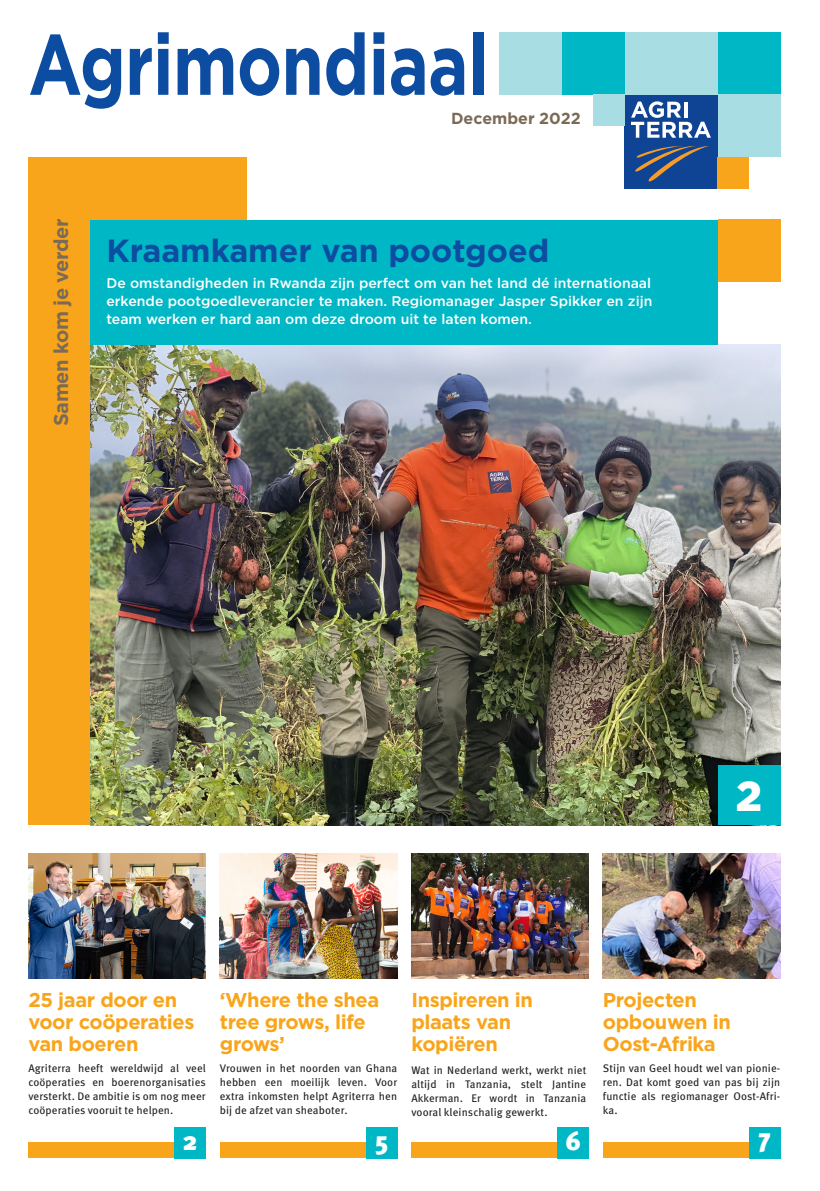
<style>
.page{position:relative;width:820px;height:1191px;background:#fff}
.page>*{position:absolute;margin:0;border:0;box-sizing:border-box;transform-origin:0 0}
.t1{font:700 85.7px "Gotham";letter-spacing:-.01em;color:#0d4da1;scale:.79 1}
.AM_ankeiler_Paginaci{font:900 42px "Gotham";color:#fff}
.AM_ankeiler_kop_groo{font:700 32px "Gotham";color:#0d4da1}
.AM_ankeiler_Paginaci-2{font:900 26px "Meta OT";color:#fff}
.AM_ankeiler_kop_klei{font:700 20px/22px "Gotham";letter-spacing:-.02em;color:#f9a51b}
.AM_ankeiler_kop_klei-2{font:700 20px "Gotham";letter-spacing:-.02em;color:#7b6a56}
.t2{font:700 16px "Gotham";color:#7b6a56}
.AM_ankeiler_intro{font:500 14px/18px "Gotham";color:#fff;text-align:justify}
.AM_ankeiler_brood{font:11px/14px "Meta OT";letter-spacing:.01em;color:#231f20;text-align:justify}
</style>
<div class="page">
<div style="left:717px;top:32px;width:63px;height:63px;background:#00b7c5"></div>
<div style="left:624px;top:95px;width:93px;height:93px;background:#0f4393"></div>
<svg style="left:631px;top:101px;width:79px;height:37px"></svg>
<svg style="left:635px;top:145px;width:73px;height:37px"></svg>
<div style="left:717px;top:95px;width:63px;height:62px;background:#a8dde4"></div>
<div style="left:624px;top:32px;width:93px;height:63px;background:#a8dde4"></div>
<div style="left:561px;top:32px;width:63px;height:63px;background:#00b7c5"></div>
<div style="left:499px;top:32px;width:62px;height:63px;background:#a8dde4"></div>
<div style="left:592px;top:95px;width:32px;height:31px;background:#a8dde4"></div>
<div style="left:717px;top:157px;width:31px;height:31px;background:#f9a51b"></div>
<img style="left:28px;top:853px;width:178px;height:125px">
<div style="left:28px;top:1142px;width:178px;height:16px;background:#f9a51b"></div>
<div style="left:174px;top:1127px;width:32px;height:31px;background:#00b7c5"></div>
<img style="left:220px;top:853px;width:177px;height:125px">
<div style="left:220px;top:1142px;width:177px;height:16px;background:#f9a51b"></div>
<div style="left:366px;top:1127px;width:31px;height:31px;background:#00b7c5"></div>
<img style="left:411px;top:853px;width:177px;height:125px">
<div style="left:411px;top:1142px;width:177px;height:16px;background:#f9a51b"></div>
<div style="left:557px;top:1127px;width:31px;height:31px;background:#00b7c5"></div>
<img style="left:602px;top:853px;width:178px;height:125px">
<div style="left:602px;top:1142px;width:178px;height:16px;background:#f9a51b"></div>
<div style="left:748px;top:1127px;width:32px;height:31px;background:#00b7c5"></div>
<div style="left:28px;top:157px;width:219px;height:668px;background:#f9a51b"></div>
<div style="left:717px;top:220px;width:63px;height:62px;background:#f9a51b"></div>
<img style="left:91px;top:344px;width:689px;height:481px">
<div style="left:91px;top:220px;width:626px;height:124px;background:#00b7c5"></div>
<div style="left:717px;top:765px;width:63px;height:60px;background:#00b7c5"></div>
<p class="t1" style="left:28px;top:15px;width:583px">Agrimondiaal</p>
<p class="t2" style="left:451px;top:109px;width:131px">December 2022</p>
<p class="AM_ankeiler_kop_klei-2" style="left:49px;top:426px;width:209px;rotate:-90deg">Samen kom je verder</p>
<p class="AM_ankeiler_kop_klei-2" style="left:52px;top:437px;width:219px;rotate:-90deg">Trots op NL landbouw</p>
<p class="AM_ankeiler_kop_groo" style="left:106px;top:232px;width:444px">Kraamkamer van pootgoed</p>
<p class="AM_ankeiler_intro" style="left:106px;top:274px;width:547px">De omstandigheden in Rwanda zijn perfect om van het land dé internationaal erkende pootgoedleverancier te maken. Regiomanager Jasper Spikker en zijn team werken er hard aan om deze droom uit te laten komen.</p>
<p class="AM_ankeiler_Paginaci" style="left:735px;top:771px;width:28px">2</p>
<p class="AM_ankeiler_kop_klei" style="left:28px;top:988px;width:168px">25 jaar door en voor coöperaties van boeren</p>
<p class="AM_ankeiler_brood" style="left:28px;top:1061px;width:179px">Agriterra heeft wereldwijd al veel coöperaties en boerenorganisaties versterkt. De ambitie is om nog meer coöperaties vooruit te helpen.</p>
<p class="AM_ankeiler_Paginaci-2" style="left:182px;top:1125px;width:17px">2</p>
<p class="AM_ankeiler_kop_klei" style="left:220px;top:988px;width:161px">‘Where the shea tree grows, life grows’</p>
<p class="AM_ankeiler_brood" style="left:220px;top:1061px;width:179px">Vrouwen in het noorden van Ghana hebben een moeilijk leven. Voor extra inkomsten helpt Agriterra hen bij de afzet van sheaboter.</p>
<p class="AM_ankeiler_Paginaci-2" style="left:374px;top:1125px;width:15px">5</p>
<p class="AM_ankeiler_kop_klei" style="left:411px;top:988px;width:123px">Inspireren in plaats van kopiëren</p>
<p class="AM_ankeiler_brood" style="left:411px;top:1063px;width:176px">Wat in Nederland werkt, werkt niet altijd in Tanzania, stelt Jantine Akkerman. Er wordt in Tanzania vooral kleinschalig gewerkt.</p>
<p class="AM_ankeiler_Paginaci-2" style="left:565px;top:1125px;width:17px">6</p>
<p class="AM_ankeiler_kop_klei" style="left:602px;top:988px;width:129px">Projecten opbouwen in<br>Oost-Afrika</p>
<p class="AM_ankeiler_brood" style="left:602px;top:1061px;width:179px">Stijn van Geel houdt wel van pionie&shy;ren. Dat komt goed van pas bij zijn functie als regiomanager Oost-Afri&shy;ka.</p>
<p class="AM_ankeiler_Paginaci-2" style="left:758px;top:1122px;width:14px">7</p>
</div>
